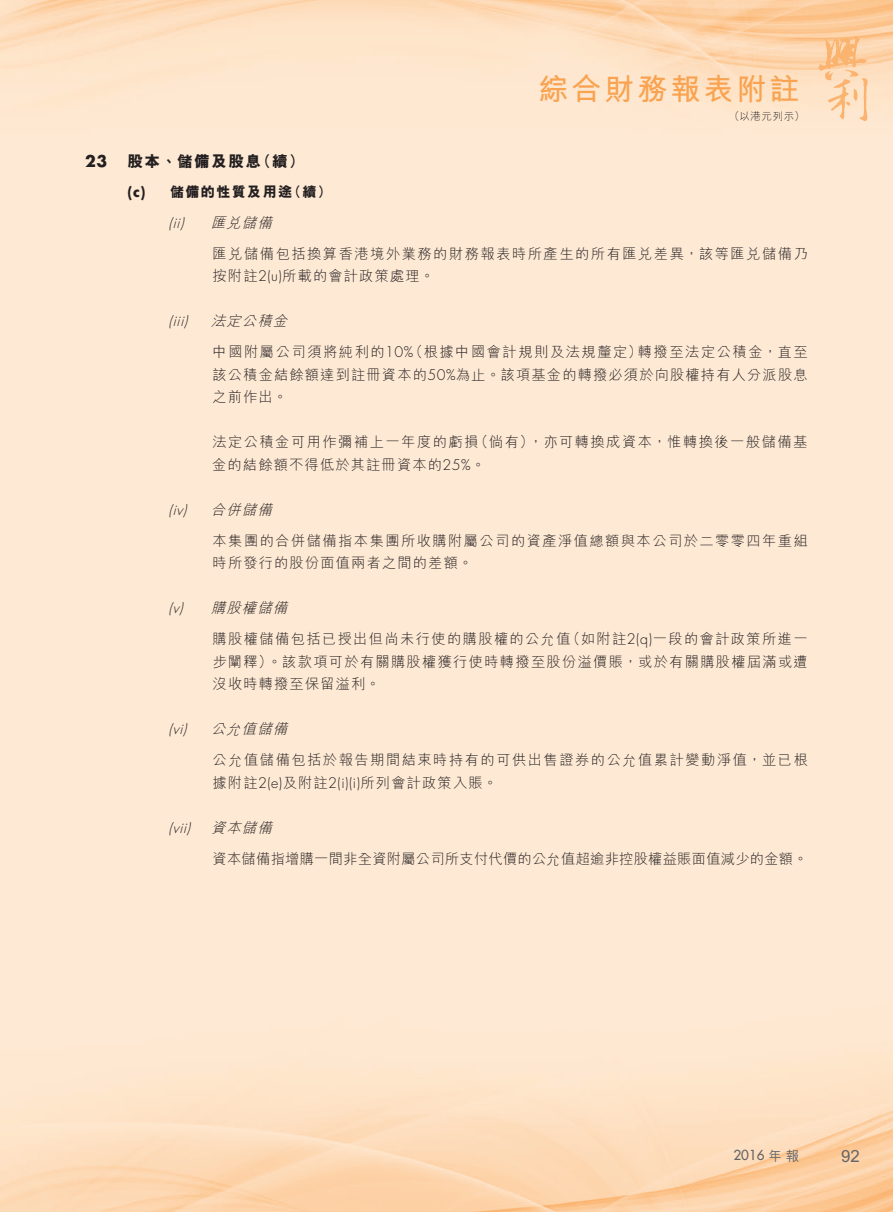
<style>
.page{position:relative;width:893px;height:1212px;background:#fff}
.page>*{position:absolute;margin:0;border:0;box-sizing:border-box;transform-origin:0 0}
.t1{font:700 30px "M Hei HK";letter-spacing:.1em;color:#f9a350}
.t2{font:700 16.8px "M Hei HK";color:#636366}
.t3{font:800 15.75px "M Hei HK";letter-spacing:.085em;color:#231f20}
.t4{font:700 15.75px "Futura Std";color:#231f20}
.t5{font:300 14.25px/22.5px "M Hei HK";letter-spacing:.095em;color:#231f20}
.t6{font:300 14.25px "M Hei HK";letter-spacing:.02em;color:#231f20}
.t7{font:italic 300 14.25px "M Hei HK";color:#231f20}
.t8{font:italic 300 14.25px "Futura Std";color:#231f20}
.t9{font:800 14.25px "M Hei HK";letter-spacing:.085em;color:#231f20}
.t10{font:700 14.25px "Futura Std";color:#231f20}
.t11{font:500 13.5px "Futura Std";color:#636366}
.t12{font:300 10.5px "M Hei HK";letter-spacing:.05em;color:#231f20}
.s1{font-family:"Futura Std"}
.s2{font-family:"M Hei HK"}
</style>
<div class="page">
<svg style="left:818px;top:36px;width:50px;height:85px;background:#fcd1a7"></svg>
<p class="t4" style="left:85px;top:151px;width:24px">23</p>
<p class="t3" style="left:256px;top:151px;width:50px">（續(</p>
<p class="t3" style="left:128px;top:151px;width:135px">股本、儲備及股息</p>
<p class="t10" style="left:128px;top:182px;width:19px">)c(</p>
<p class="t9" style="left:170px;top:182px;width:124px">儲備的性質及用途</p>
<p class="t9" style="left:288px;top:182px;width:45px">（續(</p>
<p class="t8" style="left:169px;top:214px;width:21px">)i i(</p>
<p class="t7" style="left:211px;top:213px;width:67px">匯兌儲備</p>
<h1 class="t1" style="left:538px;top:67px;width:262px">綜合財務報表附註</h1>
<p class="t12" style="left:729px;top:108px;width:77px">（以港元列示(</p>
<p class="t8" style="left:169px;top:312px;width:10px">(</p>
<p class="t8" style="left:184px;top:312px;width:10px">)</p>
<p class="t8" style="left:172px;top:312px;width:17px">iii</p>
<p class="t8" style="left:169px;top:501px;width:20px">i v(</p>
<p class="t8" style="left:183px;top:501px;width:10px">)</p>
<p class="t8" style="left:169px;top:599px;width:20px">)v(</p>
<p class="t8" style="left:169px;top:720px;width:24px">( )</p>
<p class="t8" style="left:172px;top:720px;width:16px">vi</p>
<p class="t8" style="left:169px;top:819px;width:10px">(</p>
<p class="t8" style="left:187px;top:819px;width:10px">)</p>
<p class="t8" style="left:172px;top:819px;width:20px">vii</p>
<p class="t5" style="left:213px;top:242px;width:597px">匯兌儲備包括換算香港境外業務的財務報表時所產生的所有匯兌差異，該等匯兌儲備乃按附註<span class="s1">2 )u(</span> 所載的會計政策處理。</p>
<p class="t7" style="left:211px;top:311px;width:82px">法定公積金</p>
<p class="t5" style="left:409px;top:340px;width:235px">（根據中國會計規則及法規釐定）</p>
<p class="t5" style="left:212px;top:340px;width:597px">中國附屬公司須將純利的<span class="s1">10%<br></span>該公積金結餘額達到註冊資本的<span class="s1">50%</span>為止。該項基金的轉撥必須於向股權持有人分派股息之前作出。</p>
<p class="t5" style="left:529px;top:430px;width:280px">，亦可轉換成資本，惟轉換後一般儲備基</p>
<p class="t5" style="left:638px;top:340px;width:171px">轉撥至法定公積金，直至</p>
<p class="t5" style="left:474px;top:430px;width:61px">（倘有）</p>
<p class="t5" style="left:212px;top:430px;width:275px">法定公積金可用作彌補上一年度的虧損金的結餘額不得低於其註冊資本的<span class="s1">25%</span>。</p>
<p class="t7" style="left:211px;top:500px;width:67px">合併儲備</p>
<p class="t5" style="left:213px;top:529px;width:597px">本集團的合併儲備指本集團所收購附屬公司的資產淨值總額與本公司於二零零四年重組時所發行的股份面值兩者之間的差額。</p>
<p class="t7" style="left:211px;top:598px;width:82px">購股權儲備</p>
<p class="t5" style="left:566px;top:627px;width:243px">（如附註<span class="s1">2 q( )</span>一段的會計政策所進一</p>
<p class="t5" style="left:212px;top:627px;width:597px">購股權儲備包括已授出但尚未行使的購股權的公允值<br>步闡釋）。該款項可於有關購股權獲行使時轉撥至股份溢價賬，或於有關購股權屆滿或遭沒收時轉撥至保留溢利。</p>
<p class="t7" style="left:211px;top:719px;width:82px">公允值儲備</p>
<p class="t5" style="left:213px;top:748px;width:597px">公允值儲備包括於報告期間結束時持有的可供出售證券的公允值累計變動淨值，並已根據附註<span class="s1">2 )e(</span> 及附註<span class="s1">2 )i) (i(</span> 所列會計政策入賬。</p>
<p class="t7" style="left:211px;top:818px;width:67px">資本儲備</p>
<p class="t6" style="left:213px;top:849px;width:597px">資本儲備指增購一間非全資附屬公司所支付代價的公允值超逾非控股權益賬面值減少的金額。</p>
<p class="t11" style="left:733px;top:1147px;width:68px">2016 <span class="s2">年報</span></p>
<p class="t2" style="left:841px;top:1144px;width:20px">92</p>
</div>
